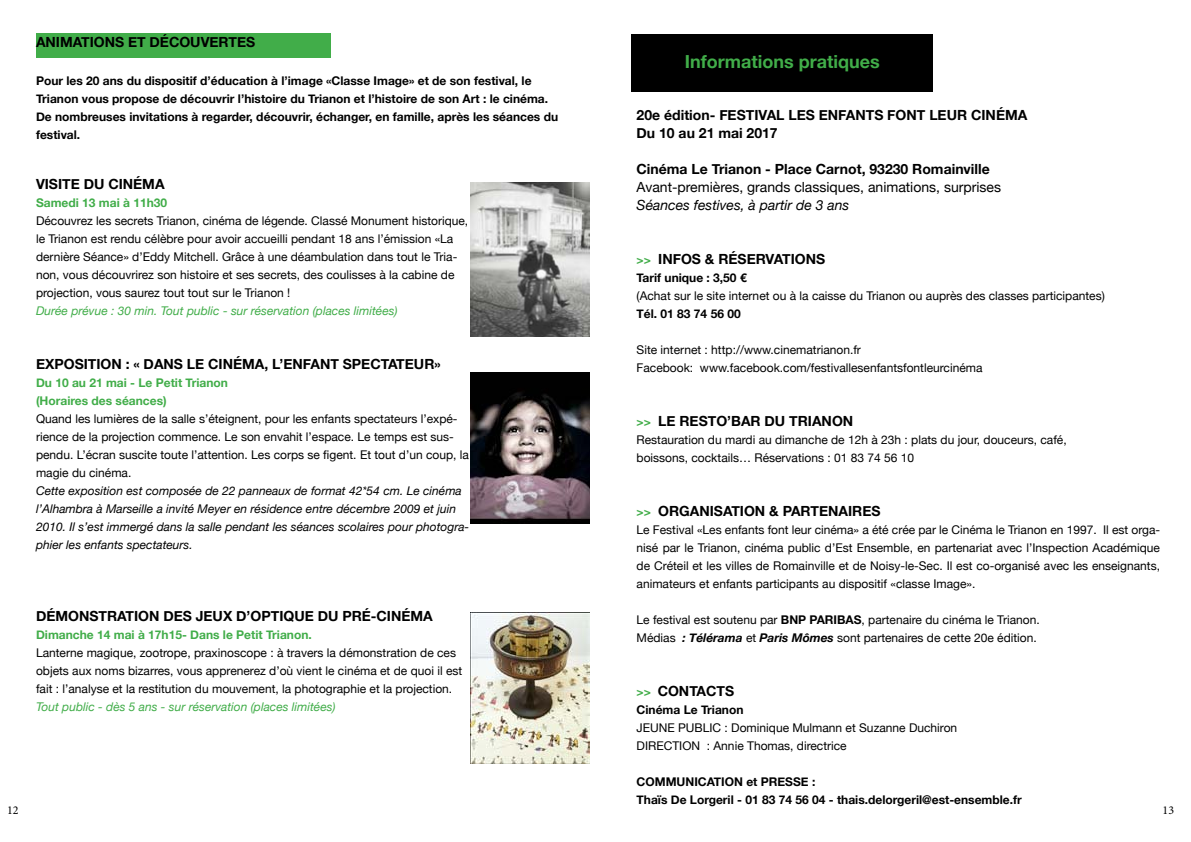
<style>
.page{position:relative;width:1191px;height:842px;background:#fff}
.page>*{position:absolute;margin:0;border:0;box-sizing:border-box;transform-origin:0 0}
.t1{font:700 18px "Helvetica Neue";color:#41ad49}
.t2{font:700 14px/18px "Helvetica Neue";color:#000}
.t3{font:14px "Helvetica Neue";color:#000}
.t4{font:italic 14px "Helvetica Neue";color:#000}
.t5{font:12px/18px "Helvetica Neue";color:#000}
.t6{font:700 12px/18px "Helvetica Neue";color:#000}
.t7{font:italic 12px/18px "Helvetica Neue";color:#000}
.t8{font:italic 12px "Helvetica Neue";color:#41ad49}
.t9{font:700 12px/18px "Helvetica Neue";color:#41ad49}
.t10{font:12px "Minion Pro";color:#000}
.s1{font-size:12px;color:#41ad49}
.s2{font-weight:700}
.s3{font-weight:700;font-style:italic}
</style>
<div class="page">
<img style="left:471px;top:183px;width:119px;height:154px">
<div style="left:36px;top:33px;width:294px;height:24px;background:#41ad49"></div>
<img style="left:471px;top:372px;width:119px;height:151px">
<img style="left:471px;top:612px;width:119px;height:151px">
<div style="left:631px;top:34px;width:302px;height:58px;background:#000"></div>
<p class="t2" style="left:36px;top:33px;width:221px">ANIMATIONS ET DÉCOUVERTES</p>
<p class="t6" style="left:36px;top:72px;width:523px">Pour les 20 ans du dispositif d’éducation à l’image «Classe Image» et de son festival, le Trianon vous propose de découvrir l’histoire du Trianon et l’histoire de son Art : le cinéma.<br>De nombreuses invitations à regarder, découvrir, échanger, en famille, après les séances du festival.</p>
<p class="t2" style="left:36px;top:175px;width:130px">VISITE DU CINÉMA</p>
<p class="t9" style="left:36px;top:194px;width:133px">Samedi 13 mai à 11h30</p>
<p class="t5" style="left:36px;top:212px;width:434px">Découvrez les secrets Trianon, cinéma de légende. Classé Monument historique, le Trianon est rendu célèbre pour avoir accueilli pendant 18 ans l’émission «La dernière Séance» d’Eddy Mitchell. Grâce à une déambulation dans tout le Tria&shy;non, vous découvrirez son histoire et ses secrets, des coulisses à la cabine de projection, vous saurez tout tout sur le Trianon !</p>
<p class="t8" style="left:36px;top:304px;width:363px">Durée prévue : 30 min. Tout public - sur réservation (places limitées)</p>
<p class="t2" style="left:36px;top:355px;width:406px">EXPOSITION : « DANS LE CINÉMA, L’ENFANT SPECTATEUR»</p>
<p class="t9" style="left:36px;top:374px;width:194px">Du 10 au 21 mai - Le Petit Trianon (Horaires des séances)</p>
<p class="t5" style="left:36px;top:410px;width:434px">Quand les lumières de la salle s’éteignent, pour les enfants spectateurs l’expé&shy;rience de la projection commence. Le son envahit l’espace. Le temps est sus&shy;pendu. L’écran suscite toute l’attention. Les corps se figent. Et tout d’un coup, la magie du cinéma.</p>
<p class="t7" style="left:36px;top:482px;width:435px">Cette exposition est composée de 22 panneaux de format 42*54 cm. Le cinéma l’Alhambra à Marseille a invité Meyer en résidence entre décembre 2009 et juin 2010. Il s’est immergé dans la salle pendant les séances scolaires pour photogra&shy;phier les enfants spectateurs.</p>
<p class="t2" style="left:36px;top:607px;width:398px">DÉMONSTRATION DES JEUX D’OPTIQUE DU PRÉ-CINÉMA</p>
<p class="t9" style="left:36px;top:626px;width:277px">Dimanche 14 mai à 17h15- Dans le Petit Trianon.</p>
<p class="t5" style="left:36px;top:644px;width:428px">Lanterne magique, zootrope, praxinoscope : à travers la démonstration de ces objets aux noms bizarres, vous apprenerez d’où vient le cinéma et de quoi il est fait : l’analyse et la restitution du mouvement, la photographie et la projection.</p>
<p class="t8" style="left:36px;top:700px;width:301px">Tout public - dès 5 ans - sur réservation (places limitées)</p>
<p class="t10" style="left:7px;top:802px;width:13px">12</p>
<h1 class="t1" style="left:684px;top:50px;width:196px">Informations pratiques</h1>
<p class="t2" style="left:636px;top:105px;width:392px">20e édition- FESTIVAL LES ENFANTS FONT LEUR CINÉMA<br>Du 10 au 21 mai 2017</p>
<p class="t2" style="left:636px;top:159px;width:355px">Cinéma Le Trianon - Place Carnot, 93230 Romainville</p>
<p class="t3" style="left:636px;top:178px;width:366px">Avant-premières, grands classiques, animations, surprises</p>
<p class="t4" style="left:636px;top:196px;width:214px">Séances festives, à partir de 3 ans</p>
<p class="t2" style="left:636px;top:249px;width:190px"><span class="s1">&gt;&gt;</span> INFOS &amp; RÉSERVATIONS</p>
<p class="t6" style="left:636px;top:268px;width:112px">Tarif unique : 3,50 €</p>
<p class="t5" style="left:636px;top:286px;width:470px">(Achat sur le site internet ou à la caisse du Trianon ou auprès des classes participantes)</p>
<p class="t6" style="left:636px;top:304px;width:106px">Tél. 01 83 74 56 00</p>
<p class="t5" style="left:636px;top:340px;width:347px">Site internet : http://www.cinematrianon.fr<br>Facebook: www.facebook.com/festivallesenfantsfontleurcinéma</p>
<p class="t2" style="left:636px;top:411px;width:218px"><span class="s1">&gt;&gt;</span> LE RESTO’BAR DU TRIANON</p>
<p class="t5" style="left:636px;top:430px;width:431px">Restauration du mardi au dimanche de 12h à 23h : plats du jour, douceurs, café, boissons, cocktails… Réservations : 01 83 74 56 10</p>
<p class="t2" style="left:636px;top:501px;width:245px"><span class="s1">&gt;&gt;</span> ORGANISATION &amp; PARTENAIRES</p>
<p class="t5" style="left:636px;top:520px;width:525px;text-align:justify">Le Festival «Les enfants font leur cinéma» a été crée par le Cinéma le Trianon en 1997. Il est orga&shy;nisé par le Trianon, cinéma public d’Est Ensemble, en partenariat avec l’Inspection Académique de Créteil et les villes de Romainville et de Noisy-le-Sec. Il est co-organisé avec les enseignants, animateurs et enfants participants au dispositif «classe Image».</p>
<p class="t5" style="left:636px;top:610px;width:404px">Le festival est soutenu par <span class="s2">BNP PARIBAS</span>, partenaire du cinéma le Trianon.<br>Médias <span class="s3">: Télérama</span> et <span class="s3">Paris Mômes</span> sont partenaires de cette 20e édition.</p>
<p class="t2" style="left:636px;top:681px;width:99px"><span class="s1">&gt;&gt;</span> CONTACTS</p>
<p class="t6" style="left:636px;top:700px;width:108px">Cinéma Le Trianon</p>
<p class="t5" style="left:636px;top:718px;width:322px">JEUNE PUBLIC : Dominique Mulmann et Suzanne Duchiron<br>DIRECTION : Annie Thomas, directrice</p>
<p class="t6" style="left:636px;top:772px;width:387px">COMMUNICATION et PRESSE :<br>Thaïs De Lorgeril - 01 83 74 56 04 - thais.delorgeril@est-ensemble.fr</p>
<p class="t10" style="left:1162px;top:802px;width:13px">13</p>
</div>
